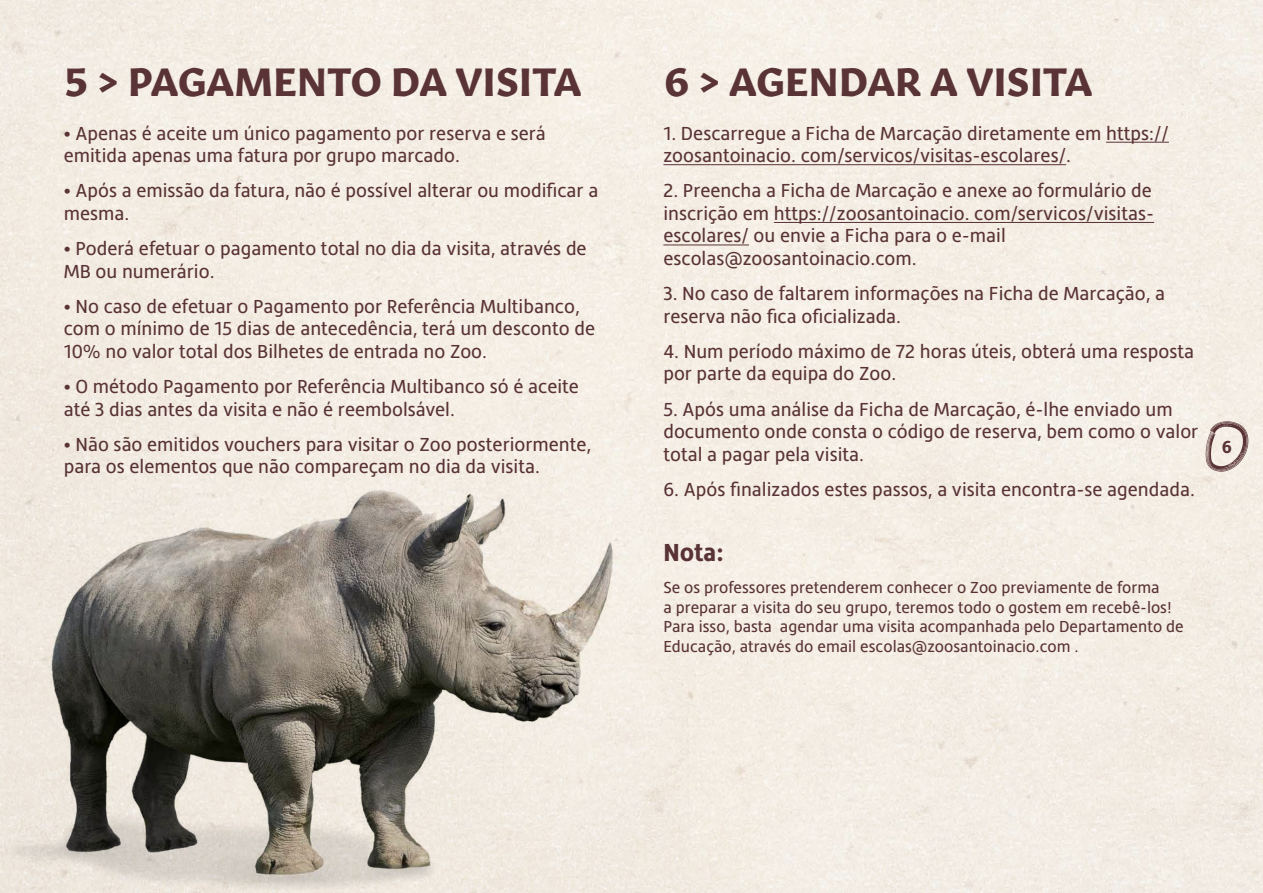
<style>
.page{position:relative;width:1263px;height:893px;background:#f4ede4}
.page>*{position:absolute;margin:0;border:0;box-sizing:border-box;transform-origin:0 0}
.t1{font:700 39px "Gitan Latn";letter-spacing:.01em;color:#593335}
.t2{font:700 25.5px "Hedley New";color:#593335}
.t3{font:19.5px/22.5px "Hedley New";color:#593335}
.t4{font:700 18px "Hedley New";color:#593335}
.t5{font:16.5px/19.5px "Hedley New";color:#593335}
</style>
<div class="page">
<svg style="left:1206px;top:421px;width:42px;height:51px;background:#ccbdb7"></svg>
<hr style="left:1106px;top:142px;width:63px;height:1px;background:#593335">
<hr style="left:663px;top:164px;width:403px;height:1px;background:#593335">
<hr style="left:774px;top:222px;width:380px;height:1px;background:#593335">
<hr style="left:663px;top:245px;width:86px;height:1px;background:#593335">
<img style="left:5px;top:411px;width:683px;height:482px">
<h1 class="t1" style="left:65px;top:48px;width:518px">5 &gt; PAGAMENTO DA VISITA</h1>
<h1 class="t1" style="left:664px;top:48px;width:429px">6 &gt; AGENDAR A VISITA</h1>
<p class="t3" style="left:64px;top:122px;width:483px">• Apenas é aceite um único pagamento por reserva e será emitida apenas uma fatura por grupo marcado.</p>
<p class="t3" style="left:64px;top:179px;width:536px">• Após a emissão da fatura, não é possível alterar ou modificar a mesma.</p>
<p class="t3" style="left:64px;top:237px;width:524px">• Poderá efetuar o pagamento total no dia da visita, através de<br>MB ou numerário.</p>
<p class="t3" style="left:64px;top:295px;width:533px">• No caso de efetuar o Pagamento por Referência Multibanco, com o mínimo de 15 dias de antecedência, terá um desconto de<br>10% no valor total dos Bilhetes de entrada no Zoo.</p>
<p class="t3" style="left:64px;top:375px;width:517px">• O método Pagamento por Referência Multibanco só é aceite até 3 dias antes da visita e não é reembolsável.</p>
<p class="t3" style="left:64px;top:433px;width:529px">• Não são emitidos vouchers para visitar o Zoo posteriormente, para os elementos que não compareçam no dia da visita.</p>
<p class="t3" style="left:663px;top:122px;width:507px">1. Descarregue a Ficha de Marcação diretamente em https:// zoosantoinacio. com/servicos/visitas-escolares/.</p>
<p class="t3" style="left:663px;top:179px;width:492px">2. Preencha a Ficha de Marcação e anexe ao formulário de inscrição em https://zoosantoinacio. com/servicos/visitas&shy;escolares/ ou envie a Ficha para o e-mail escolas@zoosantoinacio.com.</p>
<p class="t3" style="left:663px;top:282px;width:503px">3. No caso de faltarem informações na Ficha de Marcação, a reserva não fica oficializada.</p>
<p class="t3" style="left:663px;top:340px;width:532px">4. Num período máximo de 72 horas úteis, obterá uma resposta por parte da equipa do Zoo.</p>
<p class="t3" style="left:663px;top:398px;width:536px">5. Após uma análise da Ficha de Marcação, é-lhe enviado um documento onde consta o código de reserva, bem como o valor total a pagar pela visita.</p>
<p class="t3" style="left:663px;top:478px;width:533px">6. Após finalizados estes passos, a visita encontra-se agendada.</p>
<h2 class="t2" style="left:663px;top:538px;width:62px">Nota:</h2>
<p class="t5" style="left:663px;top:578px;width:522px">Se os professores pretenderem conhecer o Zoo previamente de forma<br>a preparar a visita do seu grupo, teremos todo o gostem em recebê-los!<br>Para isso, basta agendar uma visita acompanhada pelo Departamento de Educação, através do email escolas@zoosantoinacio.com .</p>
<p class="t4" style="left:1222px;top:437px;width:12px">6</p>
</div>
